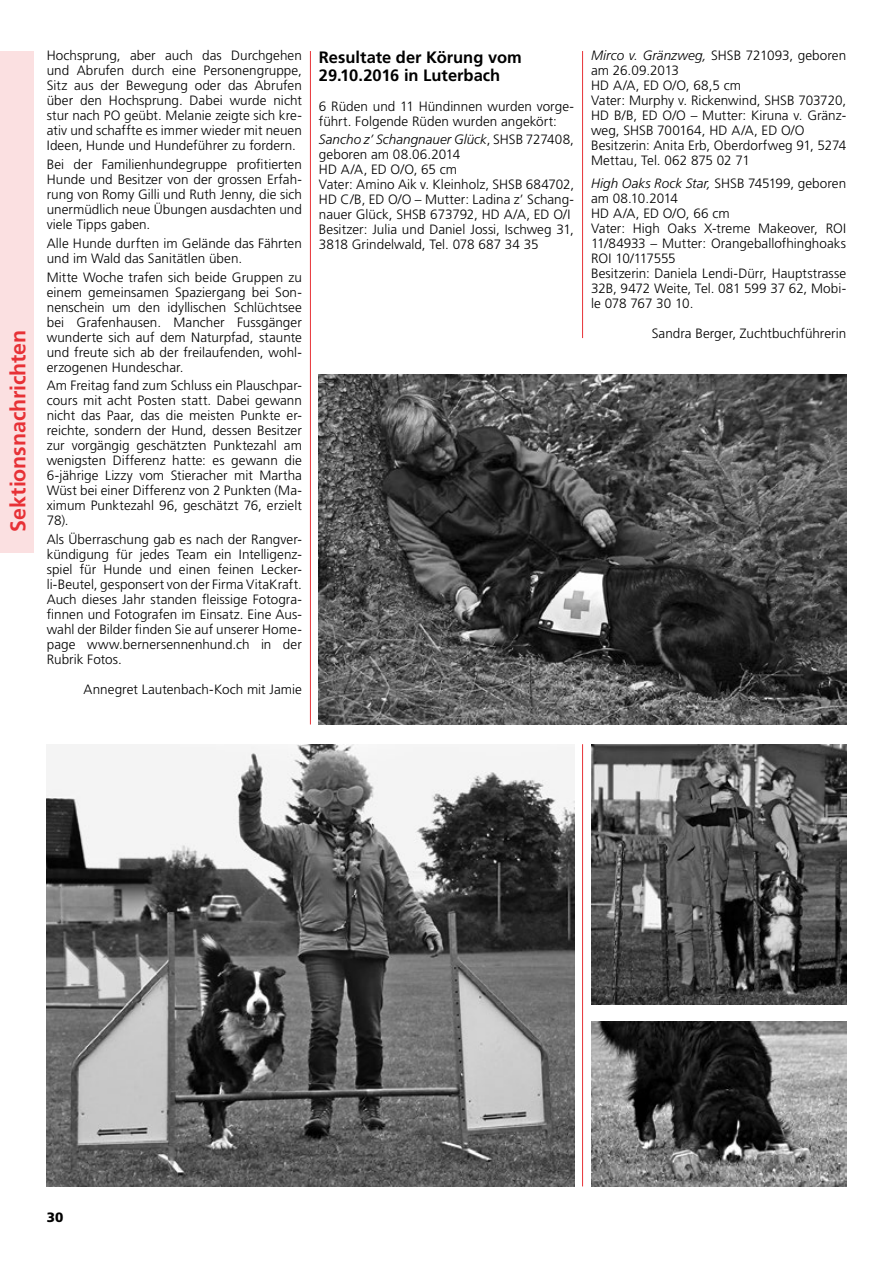
<style>
.page{position:relative;width:893px;height:1263px;background:#fff}
.page>*{position:absolute;margin:0;border:0;box-sizing:border-box;transform-origin:0 0}
.t1{font:700 21.3px "Frutiger LT Std";letter-spacing:-.005em;color:#e73136}
.t2{font:700 16.5px/18px "Frutiger LT Std";color:#000}
.t3{font:300 13.5px/15px "Frutiger LT Std";color:#000}
.t4{font:900 13.5px "Frutiger LT Std";color:#000}
.s1{font-style:italic}
</style>
<div class="page">
<div style="left:0;top:51px;width:34px;height:502px;background:#fbe0e1"></div>
<img style="left:591px;top:1022px;width:255px;height:164px">
<img style="left:591px;top:744px;width:255px;height:260px">
<img style="left:47px;top:744px;width:527px;height:442px">
<img style="left:319px;top:374px;width:527px;height:350px">
<hr style="left:582px;top:51px;width:1px;height:287px;background:#e73136">
<hr style="left:310px;top:51px;width:1px;height:673px;background:#e73136">
<hr style="left:582px;top:744px;width:1px;height:442px;background:#e73136">
<h1 class="t1" style="left:6px;top:531px;width:203px;rotate:-90deg">Sektionsnachrichten</h1>
<p class="t3" style="left:47px;top:48px;width:257px;text-align:justify">Hochsprung, aber auch das Durchgehen und Abrufen durch eine Personengruppe, Sitz aus der Bewegung oder das Abrufen über den Hochsprung. Dabei wurde nicht stur nach PO geübt. Melanie zeigte sich kre&shy;ativ und schaffte es immer wieder mit neuen Ideen, Hunde und Hundeführer zu fordern.</p>
<p class="t3" style="left:47px;top:157px;width:257px;text-align:justify">Bei der Familienhundegruppe profitierten Hunde und Besitzer von der grossen Erfah&shy;rung von Romy Gilli und Ruth Jenny, die sich unermüdlich neue Übungen ausdachten und viele Tipps gaben.</p>
<p class="t3" style="left:47px;top:236px;width:257px">Alle Hunde durften im Gelände das Fährten und im Wald das Sanitätlen üben.</p>
<p class="t3" style="left:47px;top:270px;width:257px;text-align:justify">Mitte Woche trafen sich beide Gruppen zu einem gemeinsamen Spaziergang bei Son&shy;nenschein um den idyllischen Schlüchtsee bei Grafenhausen. Mancher Fussgänger wunderte sich auf dem Naturpfad, staunte und freute sich ab der freilaufenden, wohl&shy;erzogenen Hundeschar.</p>
<p class="t3" style="left:47px;top:378px;width:257px;text-align:justify">Am Freitag fand zum Schluss ein Plauschpar&shy;cours mit acht Posten statt. Dabei gewann nicht das Paar, das die meisten Punkte er&shy;reichte, sondern der Hund, dessen Besitzer zur vorgängig geschätzten Punktezahl am wenigsten Differenz hatte: es gewann die 6-jährige Lizzy vom Stieracher mit Martha Wüst bei einer Differenz von 2 Punkten (Ma&shy;ximum Punktezahl 96, geschätzt 76, erzielt 78).</p>
<p class="t3" style="left:47px;top:532px;width:257px;text-align:justify">Als Überraschung gab es nach der Rangver&shy;kündigung für jedes Team ein Intelligenz&shy;spiel für Hunde und einen feinen Lecker&shy;li-Beutel, gesponsert von der Firma VitaKraft.<br>Auch dieses Jahr standen fleissige Fotogra&shy;finnen und Fotografen im Einsatz. Eine Aus&shy;wahl der Bilder finden Sie auf unserer Home&shy;page www.bernersennenhund.ch in der Rubrik Fotos.</p>
<p class="t3" style="left:84px;top:682px;width:220px">Annegret Lautenbach-Koch mit Jamie</p>
<p class="t2" style="left:319px;top:48px;width:204px">Resultate der Körung vom<br>29.10.2016 in Luterbach</p>
<p class="t3" style="left:319px;top:99px;width:257px">6 Rüden und 11 Hündinnen wurden vorge&shy;führt. Folgende Rüden wurden angekört:</p>
<p class="t3" style="left:319px;top:132px;width:257px"><span class="s1">Sancho z’ Schangnauer Glück</span>, SHSB 727408, geboren am 08.06.2014<br>HD A/A, ED O/O, 65 cm<br>Vater: Amino Aik v. Kleinholz, SHSB 684702, HD C/B, ED O/O – Mutter: Ladina z’ Schang&shy;nauer Glück, SHSB 673792, HD A/A, ED O/I Besitzer: Julia und Daniel Jossi, Ischweg 31, 3818 Grindelwald, Tel. 078 687 34 35</p>
<p class="t3" style="left:591px;top:48px;width:257px"><span class="s1">Mirco v. Gränzweg,</span> SHSB 721093, geboren am 26.09.2013<br>HD A/A, ED O/O, 68,5 cm<br>Vater: Murphy v. Rickenwind, SHSB 703720,<br>HD B/B, ED O/O – Mutter: Kiruna v. Gränz&shy;weg, SHSB 700164, HD A/A, ED O/O<br>Besitzerin: Anita Erb, Oberdorfweg 91, 5274<br>Mettau, Tel. 062 875 02 71</p>
<p class="t3" style="left:591px;top:176px;width:257px"><span class="s1">High Oaks Rock Star,</span> SHSB 745199, geboren am 08.10.2014<br>HD A/A, ED O/O, 66 cm<br>Vater: High Oaks X-treme Makeover, ROI<br>11/84933 – Mutter: Orangeballofhinghoaks<br>ROI 10/117555<br>Besitzerin: Daniela Lendi-Dürr, Hauptstrasse<br>32B, 9472 Weite, Tel. 081 599 37 62, Mobi&shy;le 078 767 30 10.</p>
<p class="t3" style="left:652px;top:326px;width:196px">Sandra Berger, Zuchtbuchführerin</p>
<p class="t4" style="left:47px;top:1209px;width:18px">30</p>
</div>
